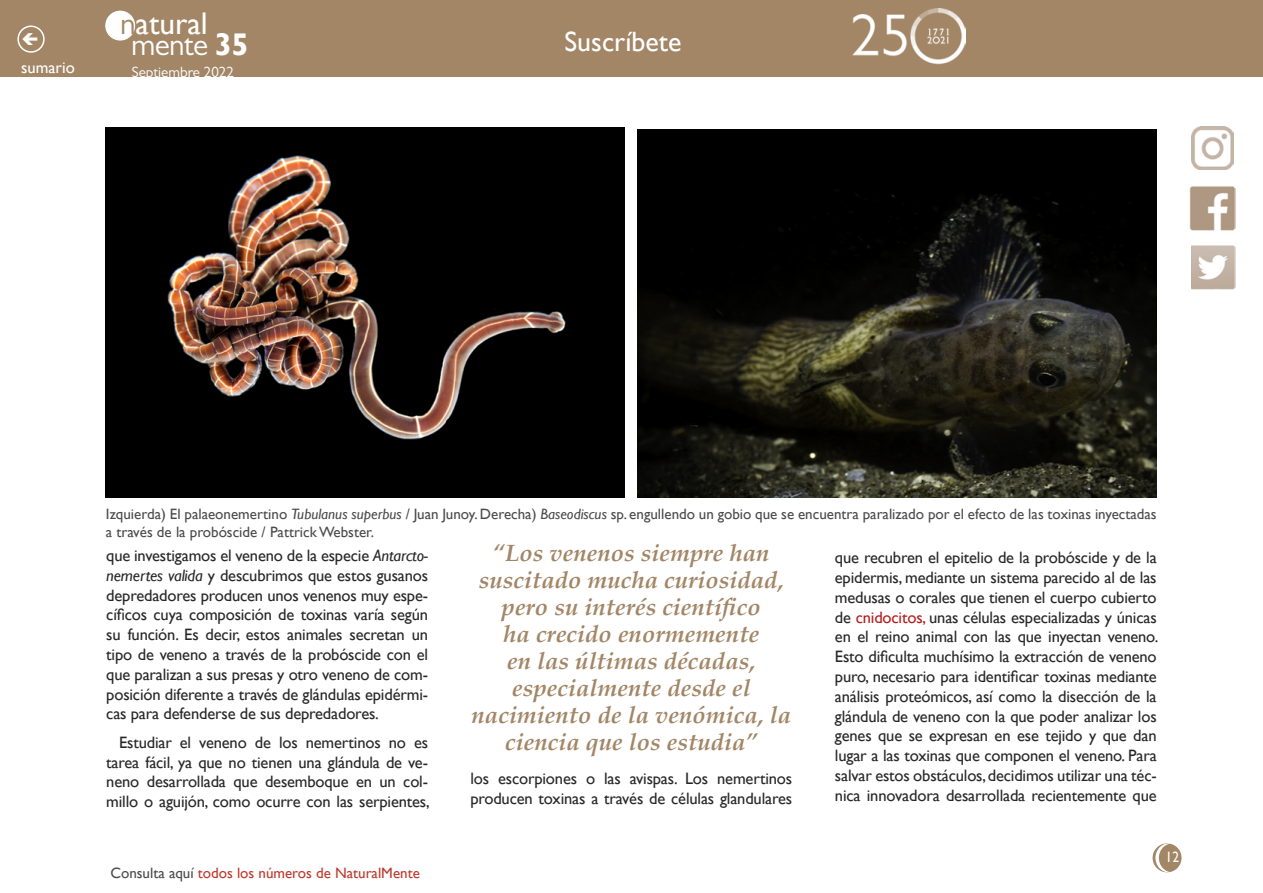
<style>
.page{position:relative;width:1263px;height:893px;background:#fff}
.page>*{position:absolute;margin:0;border:0;box-sizing:border-box;transform-origin:0 0}
.t1{font:31.35px "Gill Sans";color:#fff}
.t2{font:31.35px "Gill Sans MT Pro";letter-spacing:-.02em;color:#fff}
.t3{font:27.9px "Gill Sans";color:#fff}
.t4{font:italic 700 24px/27px "Palatino";color:#a28666;text-align:center}
.t5{font:16.5px/19.8px "Gill Sans";letter-spacing:-.01em;color:#282829;text-align:justify}
.t6{font:16.5px "Gill Sans";color:#fff}
.t7{font:15px/18px "Gill Sans";color:#4b4b4d}
.t8{font:15px "Gill Sans";color:#bd392b}
.t9{font:15px "Gill Sans MT Pro";color:#fff}
.t10{font:15px "Gill Sans";color:#fff;scale:.9 1}
.s1{font-family:"Gill Sans MT Pro";color:#a28666}
.s2{font-family:"Gill Sans";font-weight:700}
.s3{font-style:italic}
.s4{color:#b61f1f}
.s5{color:#4b4b4d}
</style>
<div class="page">
<div style="left:1153px;top:844px;width:28px;height:28px;background:#a28666;border-radius:50%"></div>
<div style="left:1152px;top:843px;width:29px;height:29px;border:2px solid #a28666;border-radius:50%"></div>
<div style="left:0;top:0;width:1263px;height:77px;background:#a28666"></div>
<div style="left:106px;top:11px;width:29px;height:29px;background:#fff;border-radius:50%"></div>
<div style="left:105px;top:11px;width:30px;height:30px;border:1px solid #fff;border-radius:50%"></div>
<svg style="left:1155px;top:843px;width:15px;height:29px"></svg>
<div style="left:17px;top:26px;width:28px;height:27px;border:2px solid #fff;border-radius:50%"></div>
<img style="left:1190px;top:186px;width:45px;height:44px">
<img style="left:1191px;top:246px;width:44px;height:44px">
<img style="left:1191px;top:127px;width:42px;height:42px">
<img style="left:853px;top:9px;width:112px;height:55px">
<img style="left:637px;top:130px;width:520px;height:368px">
<img style="left:105px;top:128px;width:520px;height:369px">
<p class="t6" style="left:21px;top:58px;width:55px">sumario</p>
<h1 class="t1" style="left:120px;top:5px;width:89px"><span class="s1">n</span>atural</h1>
<h1 class="t2" style="left:131px;top:26px;width:119px">mente <span class="s2">35</span></h1>
<p class="t9" style="left:132px;top:63px;width:104px">Septiembre 2022</p>
<h2 class="t3" style="left:564px;top:25px;width:118px">Suscríbete</h2>
<p class="t7" style="left:106px;top:505px;width:1052px">Izquierda) El palaeonemertino <span class="s3">Tubulanus superbus</span> / Juan Junoy. Derecha) <span class="s3">Baseodiscus</span> sp. engullendo un gobio que se encuentra paralizado por el efecto de las toxinas inyectadas a través de la probóscide / Pattrick Webster.</p>
<p class="t5" style="left:106px;top:546px;width:323px">que investigamos el veneno de la especie <span class="s3">Antarcto&shy;nemertes valida</span> y descubrimos que estos gusanos depredadores producen unos venenos muy espe&shy;cíficos cuya composición de toxinas varía según su función. Es decir, estos animales secretan un tipo de veneno a través de la probóscide con el que paralizan a sus presas y otro veneno de com&shy;posición diferente a través de glándulas epidérmi&shy;cas para defenderse de sus depredadores.</p>
<p class="t5" style="left:106px;top:733px;width:325px;text-indent:13px">Estudiar el veneno de los nemertinos no es tarea fácil, ya que no tienen una glándula de ve&shy;neno desarrollada que desemboque en un col&shy;millo o aguijón, como ocurre con las serpientes,</p>
<h3 class="t4" style="left:472px;top:539px;width:321px">“Los venenos siempre han suscitado mucha curiosidad, pero su interés científico<br>ha crecido enormemente<br>en las últimas décadas, especialmente desde el nacimiento de la venómica, la ciencia que los estudia”</h3>
<p class="t5" style="left:470px;top:769px;width:323px">los escorpiones o las avispas. Los nemertinos producen toxinas a través de células glandulares</p>
<p class="t5" style="left:835px;top:548px;width:325px">que recubren el epitelio de la probóscide y de la epidermis, mediante un sistema parecido al de las medusas o corales que tienen el cuerpo cubierto de <span class="s4">cnidocitos,</span> unas células especializadas y únicas en el reino animal con las que inyectan veneno.<br>Esto dificulta muchísimo la extracción de veneno puro, necesario para identificar toxinas mediante análisis proteómicos, así como la disección de la glándula de veneno con la que poder analizar los genes que se expresan en ese tejido y que dan lugar a las toxinas que componen el veneno. Para salvar estos obstáculos, decidimos utilizar una téc&shy;nica innovadora desarrollada recientemente que</p>
<p class="t8" style="left:110px;top:864px;width:311px"><span class="s5">Consulta aquí</span> todos los números de NaturalMente</p>
<p class="t10" style="left:1165px;top:849px;width:16px">12</p>
</div>
